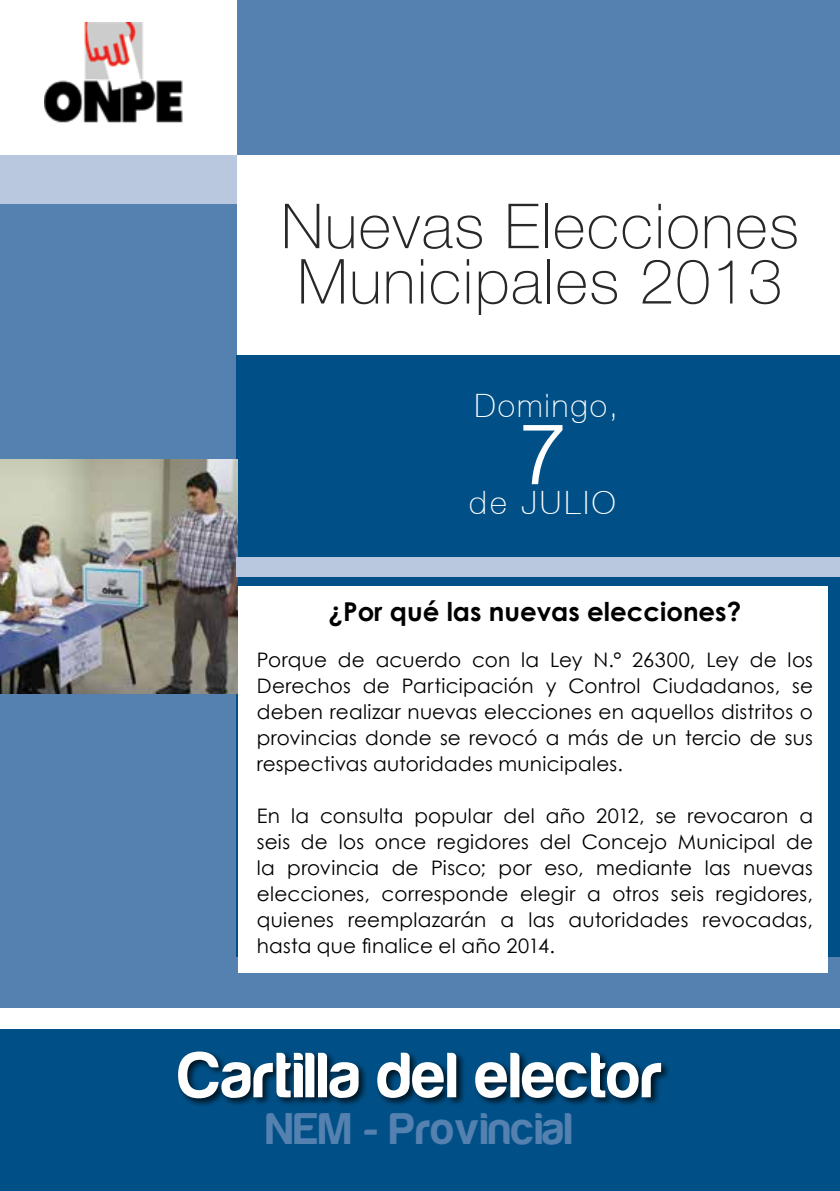
<style>
.page{position:relative;width:840px;height:1191px;background:#fff}
.page>*{position:absolute;margin:0;border:0;box-sizing:border-box;transform-origin:0 0}
.t1{font:66.2px "Harabara";letter-spacing:.025em;color:#fff}
.t2{font:100 62.2px/55.4px "Helvetica Neue CE";letter-spacing:.025em;color:#292829}
.t3{font:46px "Harabara";letter-spacing:.025em;color:#5481af}
.t4{font:100 32.2px "Helvetica Neue CE";letter-spacing:.06em;color:#fff}
.t5{font:700 26px "Century Gothic";color:#000}
.t6{font:20px/26px "Century Gothic";letter-spacing:.01em;color:#000;text-align:justify}
</style>
<div class="page">
<div style="left:0;top:204px;width:237px;height:804px;background:#5481af"></div>
<div style="left:237px;top:355px;width:602px;height:602px;background:#005087"></div>
<div style="left:0;top:155px;width:237px;height:49px;background:#bac8df"></div>
<div style="left:237px;top:0;width:602px;height:155px;background:#5481af"></div>
<img style="left:44px;top:22px;width:139px;height:101px">
<div style="left:0;top:1029px;width:839px;height:162px;background:#005087"></div>
<div style="left:176px;top:1049px;width:494px;height:59px;background:#000;opacity:.75"></div>
<svg style="left:523px;top:425px;width:40px;height:60px"></svg>
<div style="left:228px;top:957px;width:611px;height:51px;background:#5481af"></div>
<img style="left:0;top:460px;width:238px;height:233px">
<div style="left:237px;top:557px;width:602px;height:19px;background:#bac8df"></div>
<div style="left:238px;top:586px;width:589px;height:386px;background:#fff"></div>
<h2 class="t2" style="left:281px;top:199px;width:519px">Nuevas Elecciones<br>Municipales 2013</h2>
<h3 class="t4" style="left:474px;top:387px;width:145px">Domingo,</h3>
<h3 class="t4" style="left:469px;top:484px;width:148px">de JULIO</h3>
<h3 class="t5" style="left:328px;top:591px;width:414px">¿Por qué las nuevas elecciones?</h3>
<p class="t6" style="left:257px;top:646px;width:557px">Porque de acuerdo con la Ley N.° 26300, Ley de los Derechos de Participación y Control Ciudadanos, se deben realizar nuevas elecciones en aquellos distritos o provincias donde se revocó a más de un tercio de sus respectivas autoridades municipales.</p>
<p class="t6" style="left:257px;top:802px;width:557px">En la consulta popular del año 2012, se revocaron a seis de los once regidores del Concejo Municipal de la provincia de Pisco; por eso, mediante las nuevas elecciones, corresponde elegir a otros seis regidores, quienes reemplazarán a las autoridades revocadas, hasta que finalice el año 2014.</p>
<h1 class="t1" style="left:179px;top:1040px;width:484px">Cartilla del elector</h1>
<h3 class="t3" style="left:266px;top:1105px;width:307px">NEM - Provincial</h3>
</div>
